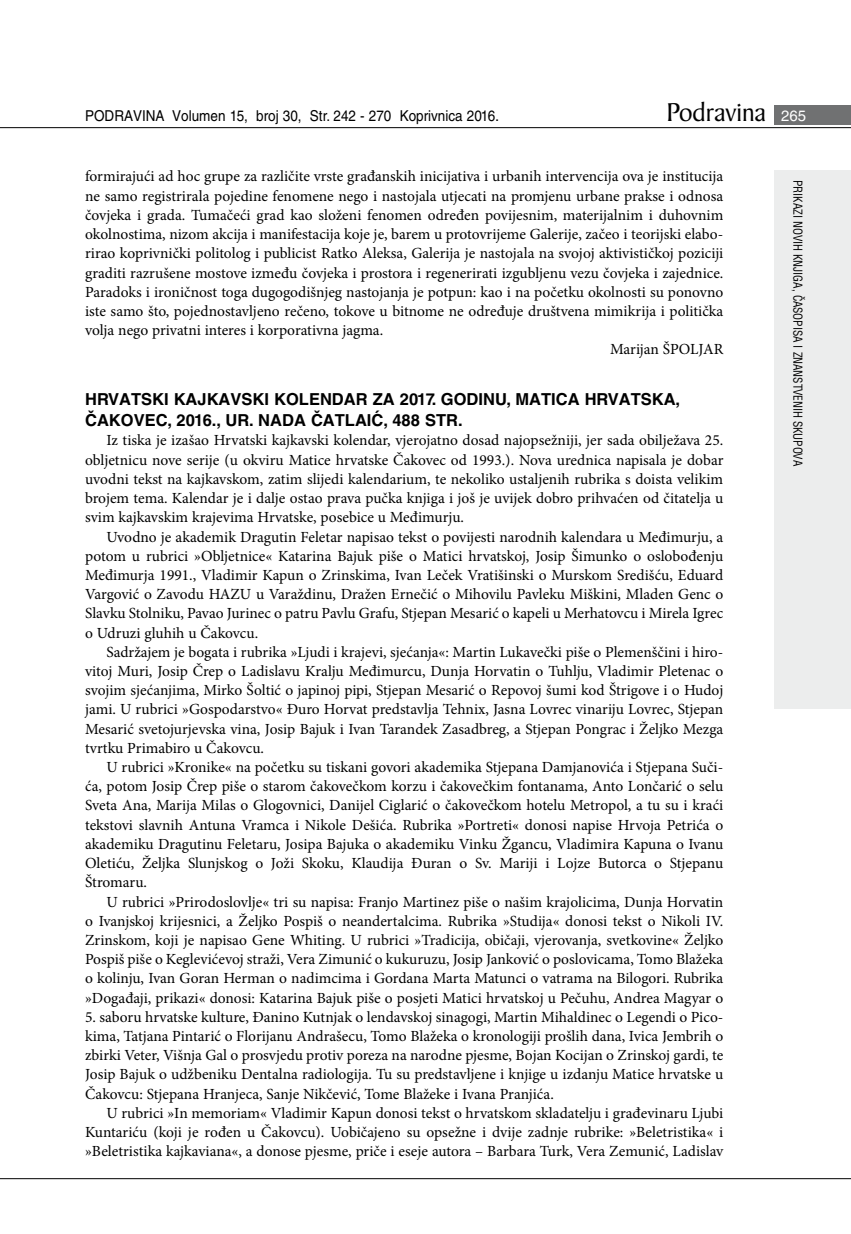
<style>
.page{position:relative;width:851px;height:1234px;background:#fff}
.page>*{position:absolute;margin:0;border:0;box-sizing:border-box;transform-origin:0 0}
.t1{font:27.6px "Baker Signet BT";color:#000}
.t2{font:700 16.5px/21px "Helvetica LT Skin 29";color:#000}
.t3{font:15.45px/19.2px "Minion Pro";color:#000;text-align:justify}
.t4{font:15px "Helvetica LT Skin 29";color:#000;scale:.9 1}
.t5{font:condensed 12px "Helvetica LT Skin 29";letter-spacing:-.005em;color:#000;scale:.95 1}
.s1{font-family:"Helvetica LT Skin 29";font-size:15px;color:#fff}
</style>
<div class="page">
<div style="left:774px;top:170px;width:76px;height:538px;background:#eceded"></div>
<div style="left:774px;top:105px;width:76px;height:19px;background:#707172"></div>
<hr style="left:0;top:127px;width:850px;height:1px;background:#000">
<hr style="left:0;top:1177px;width:850px;height:1px;background:#000">
<p class="t4" style="left:85px;top:107px;width:462px">PODRAVINA Volumen 15, broj 30, Str. 242 - 270 Koprivnica 2016.</p>
<h1 class="t1" style="left:666px;top:95px;width:141px">Podravina <span class="s1">265</span></h1>
<p class="t3" style="left:85px;top:167px;width:639px">formirajući ad hoc grupe za različite vrste građanskih inicijativa i urbanih intervencija ova je institucija</p>
<p class="t3" style="left:85px;top:186px;width:639px">ne samo registrirala pojedine fenomene nego i nastojala utjecati na promjenu urbane prakse i odnosa</p>
<p class="t3" style="left:85px;top:205px;width:639px">čovjeka i grada. Tumačeći grad kao složeni fenomen određen povijesnim, materijalnim i duhovnim</p>
<p class="t3" style="left:85px;top:224px;width:639px">okolnostima, nizom akcija i manifestacija koje je, barem u protovrijeme Galerije, začeo i teorijski elabo-</p>
<p class="t3" style="left:85px;top:244px;width:639px">rirao koprivnički politolog i publicist Ratko Aleksa, Galerija je nastojala na svojoj aktivističkoj poziciji</p>
<p class="t3" style="left:85px;top:263px;width:639px">graditi razrušene mostove između čovjeka i prostora i regenerirati izgubljenu vezu čovjeka i zajednice.</p>
<p class="t3" style="left:85px;top:282px;width:639px">Paradoks i ironičnost toga dugogodišnjeg nastojanja je potpun: kao i na početku okolnosti su ponovno</p>
<p class="t3" style="left:85px;top:301px;width:639px">iste samo što, pojednostavljeno rečeno, tokove u bitnome ne određuje društvena mimikrija i politička</p>
<p class="t3" style="left:85px;top:320px;width:299px">volja nego privatni interes i korporativna jagma.</p>
<p class="t3" style="left:610px;top:340px;width:115px">Marijan ŠPOLJAR</p>
<p class="t2" style="left:85px;top:388px;width:596px">HRVATSKI KAJKAVSKI KOLENDAR ZA 2017. GODINU, MATICA HRVATSKA,<br>ČAKOVEC, 2016., UR. NADA ČATLAIĆ, 488 STR.</p>
<p class="t3" style="left:85px;top:431px;width:639px;text-indent:21px">Iz tiska je izašao Hrvatski kajkavski kolendar, vjerojatno dosad najopsežniji, jer sada obilježava 25. obljetnicu nove serije (u okviru Matice hrvatske Čakovec od 1993.). Nova urednica napisala je dobar uvodni tekst na kajkavskom, zatim slijedi kalendarium, te nekoliko ustaljenih rubrika s doista velikim brojem tema. Kalendar je i dalje ostao prava pučka knjiga i još je uvijek dobro prihvaćen od čitatelja u svim kajkavskim krajevima Hrvatske, posebice u Međimurju.</p>
<p class="t3" style="left:85px;top:527px;width:639px;text-indent:21px">Uvodno je akademik Dragutin Feletar napisao tekst o povijesti narodnih kalendara u Međimurju, a potom u rubrici »Obljetnice« Katarina Bajuk piše o Matici hrvatskoj, Josip Šimunko o oslobođenju Međimurja 1991., Vladimir Kapun o Zrinskima, Ivan Leček Vratišinski o Murskom Središću, Eduard Vargović o Zavodu HAZU u Varaždinu, Dražen Ernečić o Mihovilu Pavleku Miškini, Mladen Genc o Slavku Stolniku, Pavao Jurinec o patru Pavlu Grafu, Stjepan Mesarić o kapeli u Merhatovcu i Mirela Igrec o Udruzi gluhih u Čakovcu.</p>
<p class="t3" style="left:85px;top:642px;width:639px;text-indent:21px">Sadržajem je bogata i rubrika »Ljudi i krajevi, sjećanja«: Martin Lukavečki piše o Plemenščini i hiro&shy;vitoj Muri, Josip Črep o Ladislavu Kralju Međimurcu, Dunja Horvatin o Tuhlju, Vladimir Pletenac o svojim sjećanjima, Mirko Šoltić o japinoj pipi, Stjepan Mesarić o Repovoj šumi kod Štrigove i o Hudoj jami. U rubrici »Gospodarstvo« Đuro Horvat predstavlja Tehnix, Jasna Lovrec vinariju Lovrec, Stjepan Mesarić svetojurjevska vina, Josip Bajuk i Ivan Tarandek Zasadbreg, a Stjepan Pongrac i Željko Mezga tvrtku Primabiro u Čakovcu.</p>
<p class="t3" style="left:85px;top:757px;width:639px;text-indent:21px">U rubrici »Kronike« na početku su tiskani govori akademika Stjepana Damjanovića i Stjepana Suči&shy;ća, potom Josip Črep piše o starom čakovečkom korzu i čakovečkim fontanama, Anto Lončarić o selu Sveta Ana, Marija Milas o Glogovnici, Danijel Ciglarić o čakovečkom hotelu Metropol, a tu su i kraći tekstovi slavnih Antuna Vramca i Nikole Dešića. Rubrika »Portreti« donosi napise Hrvoja Petrića o akademiku Dragutinu Feletaru, Josipa Bajuka o akademiku Vinku Žgancu, Vladimira Kapuna o Ivanu Oletiću, Željka Slunjskog o Joži Skoku, Klaudija Đuran o Sv. Mariji i Lojze Butorca o Stjepanu Štromaru.</p>
<p class="t3" style="left:85px;top:891px;width:639px;text-indent:21px">U rubrici »Prirodoslovlje« tri su napisa: Franjo Martinez piše o našim krajolicima, Dunja Horvatin o Ivanjskoj krijesnici, a Željko Pospiš o neandertalcima. Rubrika »Studija« donosi tekst o Nikoli IV.<br>Zrinskom, koji je napisao Gene Whiting. U rubrici »Tradicija, običaji, vjerovanja, svetkovine« Željko Pospiš piše o Keglevićevoj straži, Vera Zimunić o kukuruzu, Josip Janković o poslovicama, Tomo Blažeka o kolinju, Ivan Goran Herman o nadimcima i Gordana Marta Matunci o vatrama na Bilogori. Rubrika »Događaji, prikazi« donosi: Katarina Bajuk piše o posjeti Matici hrvatskoj u Pečuhu, Andrea Magyar o</p>
<p class="t3" style="left:85px;top:1007px;width:639px">5. saboru hrvatske kulture, Đanino Kutnjak o lendavskoj sinagogi, Martin Mihaldinec o Legendi o Pico&shy;kima, Tatjana Pintarić o Florijanu Andrašecu, Tomo Blažeka o kronologiji prošlih dana, Ivica Jembrih o zbirki Veter, Višnja Gal o prosvjedu protiv poreza na narodne pjesme, Bojan Kocijan o Zrinskoj gardi, te Josip Bajuk o udžbeniku Dentalna radiologija. Tu su predstavljene i knjige u izdanju Matice hrvatske u Čakovcu: Stjepana Hranjeca, Sanje Nikčević, Tome Blažeke i Ivana Pranjića.</p>
<p class="t3" style="left:85px;top:1103px;width:639px;text-indent:21px">U rubrici »In memoriam« Vladimir Kapun donosi tekst o hrvatskom skladatelju i građevinaru Ljubi Kuntariću (koji je rođen u Čakovcu). Uobičajeno su opsežne i dvije zadnje rubrike: »Beletristika« i »Beletristika kajkaviana«, a donose pjesme, priče i eseje autora – Barbara Turk, Vera Zemunić, Ladislav</p>
<p class="t5" style="left:805px;top:180px;width:302px;rotate:90deg">PRIKAZI NOVIH KNJIGA, ČASOPISA I ZNANSTVENIH SKUPOVA</p>
</div>
